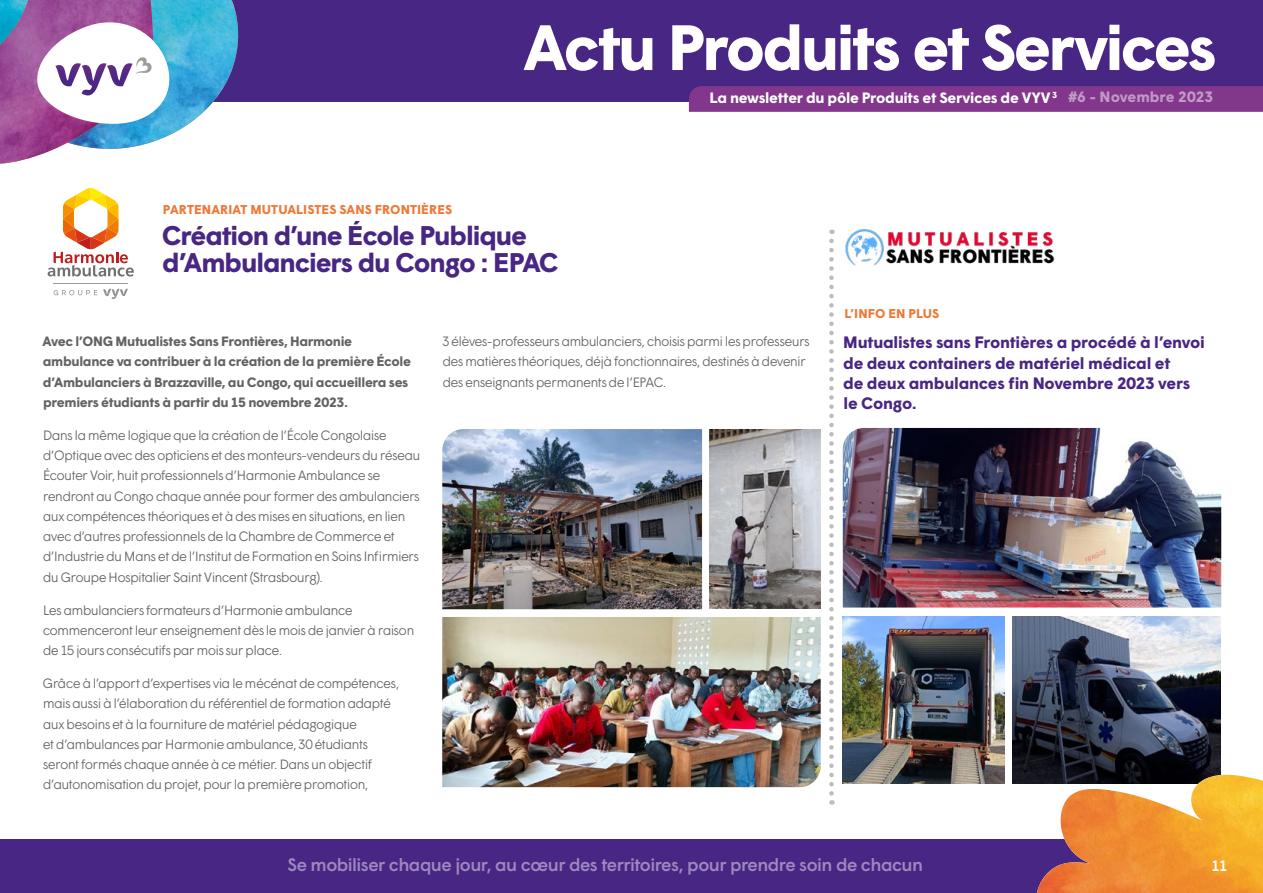
<style>
.page{position:relative;width:1263px;height:893px;background:#fff}
.page>*{position:absolute;margin:0;border:0;box-sizing:border-box;transform-origin:0 0}
.t1{font:700 27px/27px "Wigrum";letter-spacing:-.04em;color:#482683}
.t2{font:500 18px "Wigrum";letter-spacing:-.03em;color:#9d88bf}
.t3{font:700 16.5px/20.2px "Wigrum";letter-spacing:-.015em;color:#482683}
.t4{font:700 15px "Wigrum";letter-spacing:-.02em;color:#fff}
.t5{font:500 15px "Wigrum";color:#fff}
.t6{font:300 13.5px/20.2px "Wigrum";letter-spacing:-.06em;color:#646363}
.t7{font:700 13.5px/20.2px "Wigrum";letter-spacing:-.025em;color:#646363}
.t8{font:700 12.75px "Wigrum";letter-spacing:.01em;color:#ef7837}
</style>
<div class="page">
<img style="left:1012px;top:617px;width:208px;height:166px">
<img style="left:843px;top:428px;width:378px;height:180px">
<div style="left:0;top:839px;width:1263px;height:54px;background:#482683"></div>
<svg style="left:1035px;top:773px;width:197px;height:120px"></svg>
<img style="left:1037px;top:775px;width:226px;height:118px">
<div style="left:0;top:0;width:1263px;height:101px;background:#482683"></div>
<svg style="left:524px;top:24px;width:691px;height:47px"></svg>
<div style="left:689px;top:86px;width:574px;height:26px;background:#82368c"></div>
<svg style="left:0;top:0;width:245px;height:277px"></svg>
<hr style="left:54px;top:283px;width:74px;height:1px;background:#9d9d9c">
<svg style="left:54px;top:290px;width:43px;height:5px"></svg>
<svg style="left:103px;top:289px;width:25px;height:10px"></svg>
<svg style="left:829px;top:241px;width:5px;height:564px"></svg>
<img style="left:845px;top:229px;width:210px;height:37px">
<img style="left:442px;top:617px;width:379px;height:170px">
<div style="left:162px;top:200px;width:381px;height:19px;background:#fff"></div>
<img style="left:442px;top:429px;width:260px;height:180px">
<img style="left:709px;top:429px;width:112px;height:179px">
<img style="left:843px;top:617px;width:161px;height:166px">
<p class="t8" style="left:163px;top:200px;width:291px">PARTENARIAT MUTUALISTES SANS FRONTIÈRES</p>
<h1 class="t1" style="left:162px;top:220px;width:398px">Création d’une École Publique d’Ambulanciers du Congo : EPAC</h1>
<p class="t4" style="left:709px;top:86px;width:505px">La newsletter du pôle Produits et Services de VYV <sup>3</sup> #6 - Novembre 2023</p>
<p class="t8" style="left:845px;top:304px;width:96px">L’INFO EN PLUS</p>
<p class="t7" style="left:43px;top:330px;width:370px">Avec l’ONG Mutualistes Sans Frontières, Harmonie ambulance va contribuer à la création de la première École d’Ambulanciers à Brazzaville, au Congo, qui accueillera ses premiers étudiants à partir du 15 novembre 2023.</p>
<p class="t6" style="left:43px;top:424px;width:379px">Dans la même logique que la création de l’École Congolaise d’Optique avec des opticiens et des monteurs-vendeurs du réseau Écouter Voir, huit professionnels d’Harmonie Ambulance se rendront au Congo chaque année pour former des ambulanciers aux compétences théoriques et à des mises en situations, en lien avec d’autres professionnels de la Chambre de Commerce et d’Industrie du Mans et de l’Institut de Formation en Soins Infirmiers du Groupe Hospitalier Saint Vincent (Strasbourg).</p>
<p class="t6" style="left:43px;top:599px;width:373px">Les ambulanciers formateurs d’Harmonie ambulance commenceront leur enseignement dès le mois de janvier à raison de 15 jours consécutifs par mois sur place.</p>
<p class="t6" style="left:43px;top:672px;width:358px">Grâce à l’apport d’expertises via le mécénat de compétences, mais aussi à l’élaboration du référentiel de formation adapté aux besoins et à la fourniture de matériel pédagogique<br>et d’ambulances par Harmonie ambulance, 30 étudiants seront formés chaque année à ce métier. Dans un objectif d’autonomisation du projet, pour la première promotion,</p>
<p class="t6" style="left:442px;top:330px;width:369px">3 élèves-professeurs ambulanciers, choisis parmi les professeurs des matières théoriques, déjà fonctionnaires, destinés à devenir des enseignants permanents de l’EPAC.</p>
<p class="t3" style="left:843px;top:331px;width:363px">Mutualistes sans Frontières a procédé à l’envoi de deux containers de matériel médical et<br>de deux ambulances fin Novembre 2023 vers le Congo.</p>
<h2 class="t2" style="left:287px;top:851px;width:637px">Se mobiliser chaque jour, au cœur des territoires, pour prendre soin de chacun</h2>
<p class="t5" style="left:1211px;top:855px;width:17px">11</p>
</div>
